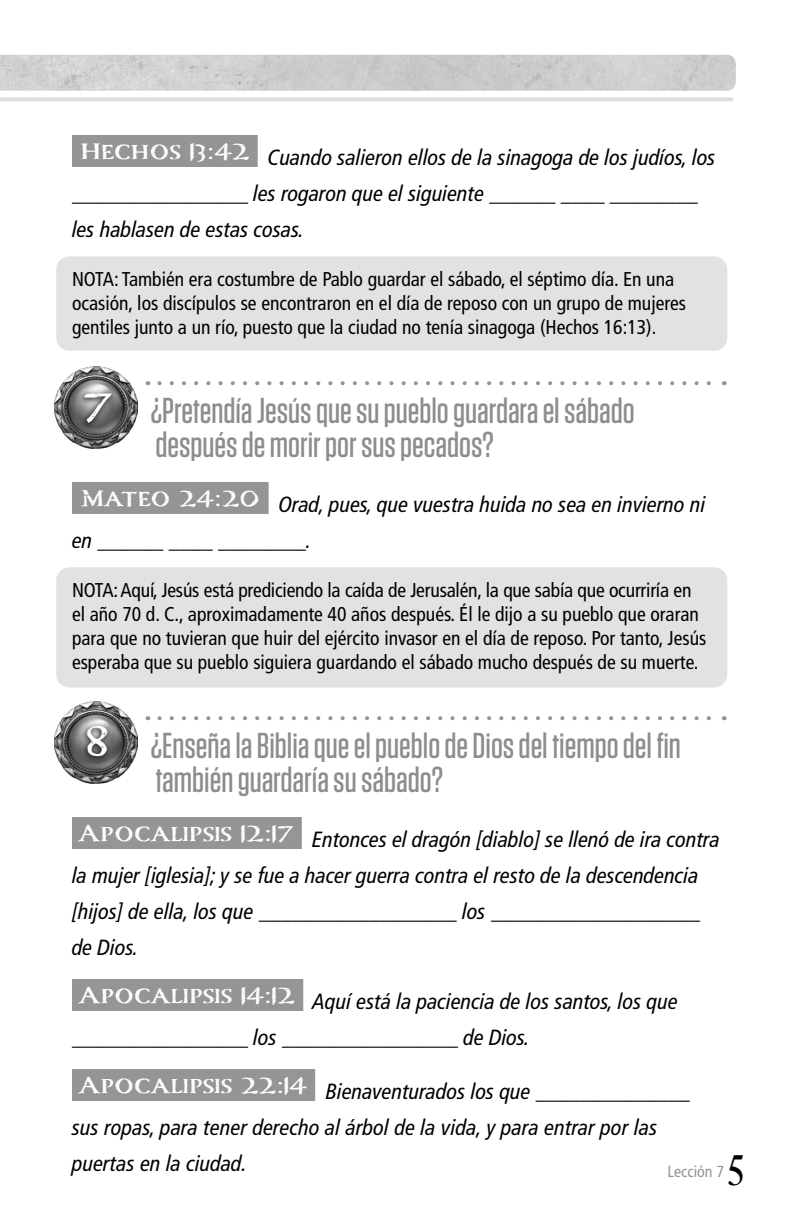
<style>
.page{position:relative;width:792px;height:1224px;background:#fff}
.page>*{position:absolute;margin:0;border:0;box-sizing:border-box;transform-origin:0 0}
.Compass_Numbers{font:700 50px "Carta Marina";color:#fff}
.t1{font:44px "Desire Pro";color:#000}
.Questions_1{font:500 36px/34px "Tungsten";color:#8d8d8d}
.Scripture_with_blanks{font:italic condensed 22px/36px "Frutiger LT Pro";color:#000}
.NOTE{font:condensed 20px/24px "Frutiger LT Pro";color:#000}
.t2{font:condensed 16px "Frutiger LT Pro";color:#949494}
</style>
<div class="page">
<img style="left:0;top:55px;width:736px;height:36px">
<hr style="left:0;top:97px;width:732px;height:4px;background:#dedede">
<div style="left:72px;top:135px;width:186px;height:32px;background:#959595"></div>
<div style="left:72px;top:482px;width:197px;height:32px;background:#959595"></div>
<div style="left:72px;top:817px;width:230px;height:32px;background:#959595"></div>
<div style="left:72px;top:979px;width:231px;height:32px;background:#959595"></div>
<div style="left:72px;top:1069px;width:243px;height:32px;background:#959595"></div>
<img style="left:54px;top:367px;width:83px;height:82px">
<div style="left:78px;top:389px;width:39px;height:41px;background:#000;opacity:.75"></div>
<img style="left:54px;top:702px;width:83px;height:82px">
<div style="left:81px;top:721px;width:31px;height:42px;background:#000;opacity:.75"></div>
<div style="left:56px;top:256px;width:671px;height:95px;background:#e2e2e2;border-radius:13px"></div>
<svg style="left:159px;top:381px;width:552px;height:4px"></svg>
<div style="left:56px;top:567px;width:671px;height:121px;background:#e2e2e2;border-radius:13px"></div>
<svg style="left:159px;top:716px;width:552px;height:4px"></svg>
<p class="Scripture_with_blanks" style="left:72px;top:140px;width:645px;text-indent:8px"><sup>Hechos</sup> <sup>13:42</sup> Cuando salieron ellos de la sinagoga de los judíos, los ________________ les rogaron que el siguiente ______ ____ ________ les hablasen de estas cosas.</p>
<p class="NOTE" style="left:72px;top:267px;width:616px">NOTA: También era costumbre de Pablo guardar el sábado, el séptimo día. En una ocasión, los discípulos se encontraron en el día de reposo con un grupo de mujeres gentiles junto a un río, puesto que la ciudad no tenía sinagoga (Hechos 16:13).</p>
<p class="Compass_Numbers" style="left:83px;top:376px;width:31px">7</p>
<p class="Questions_1" style="left:151px;top:394px;width:485px">¿Pretendía Jesús que su pueblo guardara el sábado después de morir por sus pecados?</p>
<p class="Scripture_with_blanks" style="left:72px;top:487px;width:635px;text-indent:8px"><sup>Mateo</sup> <sup>24:20</sup> Orad, pues, que vuestra huida no sea en invierno ni en ______ ____ ________.</p>
<p class="NOTE" style="left:72px;top:578px;width:636px">NOTA: Aquí, Jesús está prediciendo la caída de Jerusalén, la que sabía que ocurriría en el año 70 d. C., aproximadamente 40 años después. Él le dijo a su pueblo que oraran para que no tuvieran que huir del ejército invasor en el día de reposo. Por tanto, Jesús esperaba que su pueblo siguiera guardando el sábado mucho después de su muerte.</p>
<p class="Compass_Numbers" style="left:85px;top:711px;width:27px">8</p>
<p class="Questions_1" style="left:151px;top:729px;width:532px">¿Enseña la Biblia que el pueblo de Dios del tiempo del fin también guardaría su sábado?</p>
<p class="Scripture_with_blanks" style="left:72px;top:822px;width:649px"><sup>Apocalipsis</sup> <sup>12:17</sup> Entonces el dragón [diablo] se llenó de ira contra la mujer [iglesia]; y se fue a hacer guerra contra el resto de la descendencia [hijos] de ella, los que __________________ los ___________________ de Dios.</p>
<p class="Scripture_with_blanks" style="left:72px;top:984px;width:607px"><sup>Apocalipsis</sup> <sup>14:12</sup> Aquí está la paciencia de los santos, los que ________________ los ________________ de Dios.</p>
<p class="Scripture_with_blanks" style="left:72px;top:1074px;width:619px"><sup>Apocalipsis</sup> <sup>22:14</sup> Bienaventurados los que ______________ sus ropas, para tener derecho al árbol de la vida, y para entrar por las puertas en la ciudad.</p>
<p class="t2" style="left:668px;top:1162px;width:58px">Lección 7</p>
<h2 class="t1" style="left:728px;top:1144px;width:17px">5</h2>
</div>
